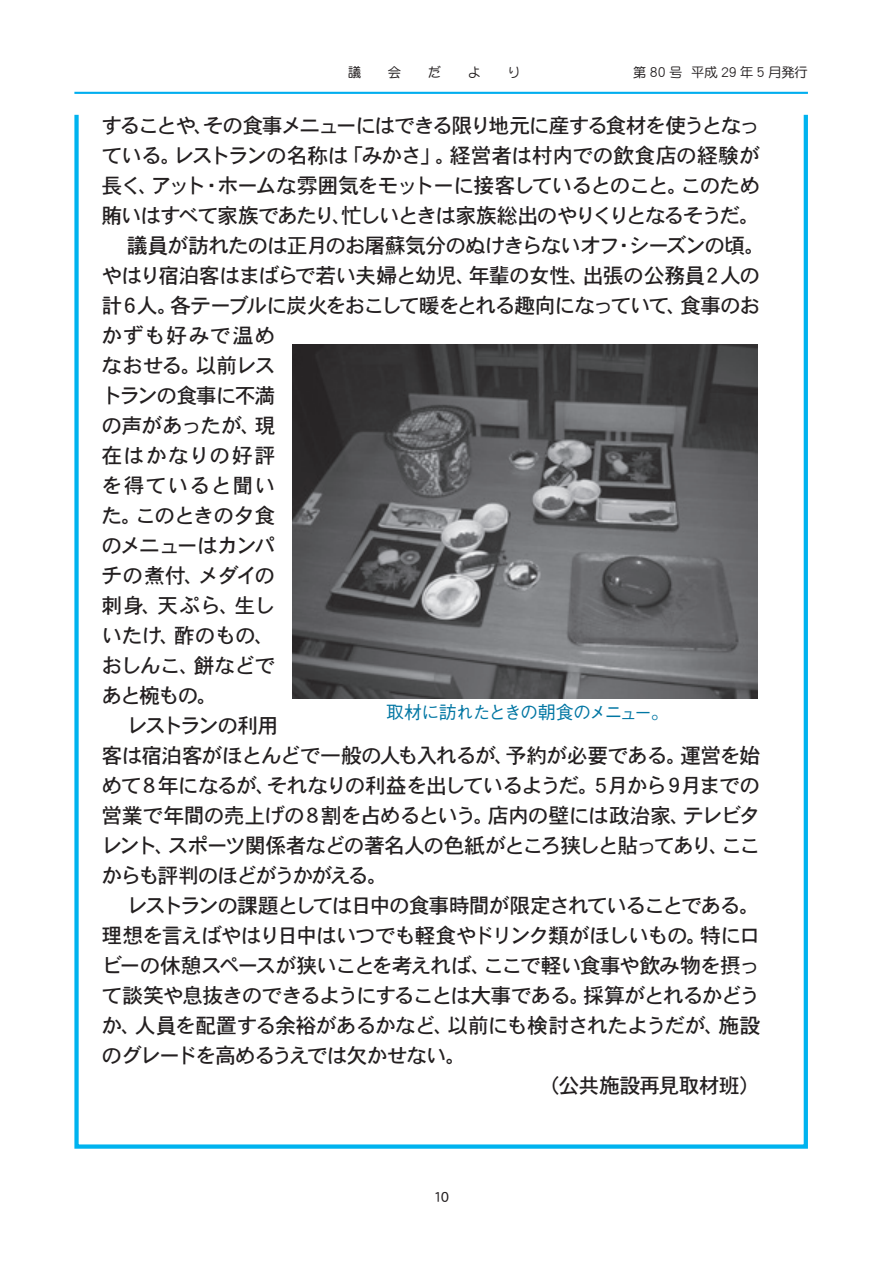
<style>
.page{position:relative;width:893px;height:1263px;background:#fff}
.page>*{position:absolute;margin:0;border:0;box-sizing:border-box;transform-origin:0 0}
.t1{font:21px/30px "DFPHS Gothic CID W5";letter-spacing:-.06em;color:#231f20}
.t2{font:21px/30px "DFPHS Gothic CID W5";letter-spacing:-.085em;color:#231f20}
.t3{font:21px "DFPHS Gothic CID W5";letter-spacing:-.08em;color:#231f20}
.t4{font:21px "DFPHS Gothic CID W5";letter-spacing:-.02em;color:#231f20}
.t5{font:21px "DFPHS Gothic CID W5";letter-spacing:-.09em;color:#231f20}
.t6{font:21px "DFPHS Gothic CID W5";letter-spacing:-.035em;color:#231f20}
.t7{font:21px "DFPHS Gothic CID W5";letter-spacing:-.1em;color:#231f20}
.t8{font:21px "DFPHS Gothic CID W5";letter-spacing:.035em;color:#231f20}
.t9{font:21px "DFPHS Gothic CID W5";letter-spacing:-.04em;color:#231f20}
.t10{font:21px "DFPHS Gothic CID W5";letter-spacing:.055em;color:#231f20}
.t11{font:21px "DFPHS Gothic CID W5";letter-spacing:.04em;color:#231f20}
.t12{font:21px "DFPHS Gothic CID W5";letter-spacing:-.13em;color:#231f20}
.t13{font:500 18px "Gothic BBB Pro";letter-spacing:-.08em;color:#0076a3}
.t14{font:13.8px "DFPHS Gothic CID W5";color:#231f20}
.t15{font:500 13.35px "DFP Maru Gothic CID";color:#231f20}
</style>
<div class="page">
<hr style="left:74px;top:92px;width:734px;height:2px;background:#00aeef">
<div style="left:74px;top:113px;width:734px;height:1036px;border:4px solid #00b3ef"></div>
<img style="left:293px;top:344px;width:465px;height:355px">
<p class="t15" style="left:691px;top:65px;width:118px">平成 29 年 5 月発行</p>
<p class="t15" style="left:633px;top:65px;width:51px">第80 号</p>
<p class="t2" style="left:101px;top:110px;width:661px">することやその食事メニューにはできる限り地元に産する食材を使うとなっ</p>
<p class="t1" style="left:194px;top:110px;width:22px">、</p>
<p class="t1" style="left:101px;top:140px;width:82px">ている。</p>
<p class="t1" style="left:174px;top:140px;width:177px">レストランの名称は</p>
<p class="t1" style="left:342px;top:140px;width:116px">「みかさ」。</p>
<p class="t4" style="left:450px;top:144px;width:312px">経営者は村内での飲食店の経験が</p>
<p class="t1" style="left:218px;top:170px;width:472px">ホームな雰囲気をモットーに接客しているとのこと。</p>
<p class="t1" style="left:101px;top:170px;width:106px">長くアット</p>
<p class="t1" style="left:681px;top:170px;width:81px">このため</p>
<p class="t1" style="left:201px;top:170px;width:22px">・</p>
<p class="t2" style="left:101px;top:170px;width:661px;text-indent:37px">、<br>賄いはすべて家族であたり忙しいときは家族総出のやりくりとなるそうだ。</p>
<p class="t1" style="left:127px;top:200px;width:640px;text-indent:205px">、<br>議員が訪れたのは正月のお屠蘇気分のぬけきらないオフシーズンの頃。</p>
<p class="t1" style="left:614px;top:230px;width:22px">・</p>
<p class="t1" style="left:101px;top:260px;width:377px">やはり宿泊客はまばらで若い夫婦と幼児、</p>
<p class="t1" style="left:469px;top:260px;width:123px">年輩の女性、</p>
<p class="t1" style="left:582px;top:260px;width:125px">出張の公務員</p>
<p class="t1" style="left:702px;top:260px;width:60px">２人の</p>
<p class="t3" style="left:170px;top:294px;width:519px">各テーブルに炭火をおこして暖をとれる趣向になっていて、</p>
<p class="t1" style="left:101px;top:290px;width:41px">計６</p>
<p class="t8" style="left:101px;top:324px;width:176px">かずも好みで温め</p>
<p class="t1" style="left:196px;top:350px;width:81px">以前レス</p>
<p class="t1" style="left:137px;top:290px;width:43px">人。</p>
<p class="t1" style="left:101px;top:350px;width:102px">なおせる。</p>
<p class="t1" style="left:101px;top:380px;width:176px">トランの食事に不満</p>
<p class="t1" style="left:255px;top:410px;width:22px">現</p>
<p class="t9" style="left:101px;top:414px;width:162px">の声があったが、</p>
<p class="t10" style="left:101px;top:444px;width:176px">在はかなりの好評</p>
<p class="t11" style="left:101px;top:474px;width:176px">を得ていると聞い</p>
<p class="t1" style="left:135px;top:500px;width:142px">このときの夕食</p>
<p class="t1" style="left:101px;top:500px;width:43px">た。</p>
<p class="t7" style="left:101px;top:534px;width:176px">のメニューはカンパ</p>
<p class="t1" style="left:198px;top:560px;width:79px">メダイの</p>
<p class="t1" style="left:101px;top:560px;width:105px">チの煮付、</p>
<p class="t1" style="left:101px;top:590px;width:63px">刺身、</p>
<p class="t1" style="left:157px;top:590px;width:85px">天ぷら、</p>
<p class="t1" style="left:234px;top:590px;width:43px">生し</p>
<p class="t1" style="left:101px;top:620px;width:81px">いたけ、</p>
<p class="t1" style="left:174px;top:620px;width:103px">酢のもの、</p>
<p class="t1" style="left:194px;top:650px;width:83px">餅などで</p>
<p class="t1" style="left:101px;top:650px;width:101px">おしんこ、</p>
<p class="t1" style="left:101px;top:680px;width:118px">あと椀もの。</p>
<p class="t12" style="left:127px;top:714px;width:153px">レストランの利用</p>
<p class="t13" style="left:386px;top:698px;width:284px">取材に訪れたときの朝食のメニュー。</p>
<p class="t1" style="left:101px;top:740px;width:587px">客は宿泊客がほとんどで一般の人も入れるが予約が必要である。</p>
<p class="t1" style="left:495px;top:740px;width:22px">、</p>
<p class="t1" style="left:680px;top:290px;width:82px">食事のお</p>
<p class="t1" style="left:680px;top:740px;width:82px">運営を始</p>
<p class="t1" style="left:101px;top:770px;width:511px">めて８年になるがそれなりの利益を出しているようだ５。</p>
<p class="t1" style="left:607px;top:770px;width:61px">月から</p>
<p class="t1" style="left:681px;top:770px;width:81px">月までの</p>
<p class="t1" style="left:664px;top:770px;width:22px">９</p>
<p class="t1" style="left:256px;top:770px;width:22px">、</p>
<p class="t1" style="left:167px;top:800px;width:595px;text-indent:-66px">営業で年間の売上げの８割を占めるという。<br>スポーツ関係者などの著名人の色紙がところ狭しと貼ってありここ</p>
<p class="t1" style="left:683px;top:800px;width:79px">テレビタ</p>
<p class="t6" style="left:488px;top:804px;width:205px">店内の壁には政治家、</p>
<p class="t1" style="left:101px;top:830px;width:76px">レント、</p>
<p class="t5" style="left:101px;top:864px;width:288px">からも評判のほどがうかがえる。</p>
<p class="t2" style="left:127px;top:890px;width:635px">レストランの課題としては日中の食事時間が限定されていることである。</p>
<p class="t1" style="left:700px;top:920px;width:62px">特にロ</p>
<p class="t1" style="left:709px;top:830px;width:22px">、</p>
<p class="t1" style="left:483px;top:920px;width:279px;text-indent:-382px">理想を言えばやはり日中はいつでも軽食やドリンク類がほしいもの。<br>ここで軽い食事や飲み物を摂っ</p>
<p class="t1" style="left:101px;top:950px;width:392px">ビーの休憩スペースが狭いことを考えれば、</p>
<p class="t1" style="left:101px;top:980px;width:491px">て談笑や息抜きのできるようにすることは大事である。</p>
<p class="t3" style="left:583px;top:984px;width:179px">採算がとれるかどう</p>
<p class="t1" style="left:447px;top:1010px;width:279px">以前にも検討されたようだが、</p>
<p class="t1" style="left:135px;top:1010px;width:321px">人員を配置する余裕があるかなど、</p>
<p class="t1" style="left:101px;top:1010px;width:367px">か、<br>のグレードを高めるうえでは欠かせない。</p>
<p class="t1" style="left:718px;top:1010px;width:44px">施設</p>
<p class="t14" style="left:433px;top:1189px;width:17px">10</p>
<p class="t1" style="left:539px;top:1070px;width:223px">（公共施設再見取材班(</p>
</div>
